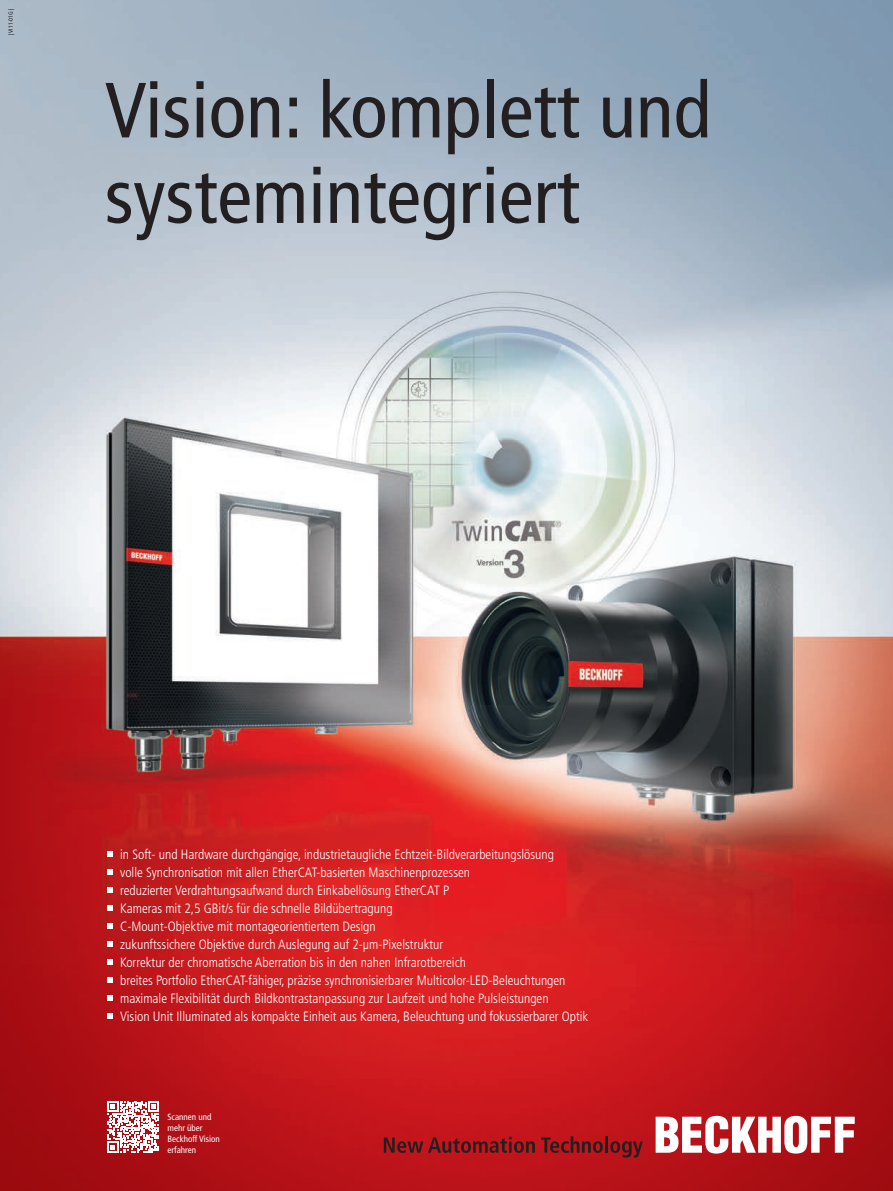
<style>
.page{position:relative;width:893px;height:1191px;background:#fff}
.page>*{position:absolute;margin:0;border:0;box-sizing:border-box;transform-origin:0 0}
.t1{font:condensed 78px/85.5px "Frutiger LT Pro";color:#231f20}
.t2{font:300 condensed 13.5px/18px "Frutiger LT Pro";color:#fff}
.t3{font:condensed 9px/10.8px "Frutiger LT Pro";color:#fff}
.t4{font:condensed 6px "Frutiger LT Pro";color:#231f20}
.s1{font-weight:700}
</style>
<div class="page">
<img style="left:0;top:0;width:893px;height:1191px">
<svg style="left:107px;top:851px;width:6px;height:5px"></svg>
<svg style="left:107px;top:869px;width:6px;height:5px"></svg>
<svg style="left:107px;top:887px;width:6px;height:5px"></svg>
<svg style="left:107px;top:905px;width:6px;height:5px"></svg>
<svg style="left:107px;top:923px;width:6px;height:5px"></svg>
<svg style="left:107px;top:941px;width:6px;height:5px"></svg>
<svg style="left:107px;top:959px;width:6px;height:5px"></svg>
<svg style="left:107px;top:977px;width:6px;height:5px"></svg>
<svg style="left:107px;top:995px;width:6px;height:5px"></svg>
<svg style="left:107px;top:1013px;width:6px;height:5px"></svg>
<svg style="left:107px;top:1101px;width:52px;height:51px"></svg>
<svg style="left:384px;top:1136px;width:151px;height:16px"></svg>
<svg style="left:541px;top:1136px;width:62px;height:16px"></svg>
<hr style="left:605px;top:1136px;width:3px;height:16px;background:#231f20">
<svg style="left:610px;top:1141px;width:33px;height:16px"></svg>
<svg style="left:656px;top:1115px;width:199px;height:38px"></svg>
<p class="t4" style="left:7px;top:35px;width:28px;rotate:-90deg"><span class="s1">|</span> VI11-01G <span class="s1">|</span></p>
<h1 class="t1" style="left:105px;top:68px;width:608px">Vision: komplett und systemintegriert</h1>
<p class="t2" style="left:120px;top:845px;width:470px">in Soft- und Hardware durchgängige, industrietaugliche Echtzeit-Bildverarbeitungslösung<br>volle Synchronisation mit allen EtherCAT-basierten Maschinenprozessen<br>reduzierter Verdrahtungsaufwand durch Einkabellösung EtherCAT P<br>Kameras mit 2,5 GBit/s für die schnelle Bildübertragung<br>C-Mount-Objektive mit montageorientiertem Design<br>zukunftssichere Objektive durch Auslegung auf 2-µm-Pixelstruktur<br>Korrektur der chromatische Aberration bis in den nahen Infrarotbereich<br>breites Portfolio EtherCAT-fähiger, präzise synchronisierbarer Multicolor-LED-Beleuchtungen maximale Flexibilität durch Bildkontrastanpassung zur Laufzeit und hohe Pulsleistungen<br>Vision Unit Illuminated als kompakte Einheit aus Kamera, Beleuchtung und fokussierbarer Optik</p>
<p class="t3" style="left:168px;top:1111px;width:54px">Scannen und mehr über<br>Beckhoff Vision erfahren</p>
</div>
